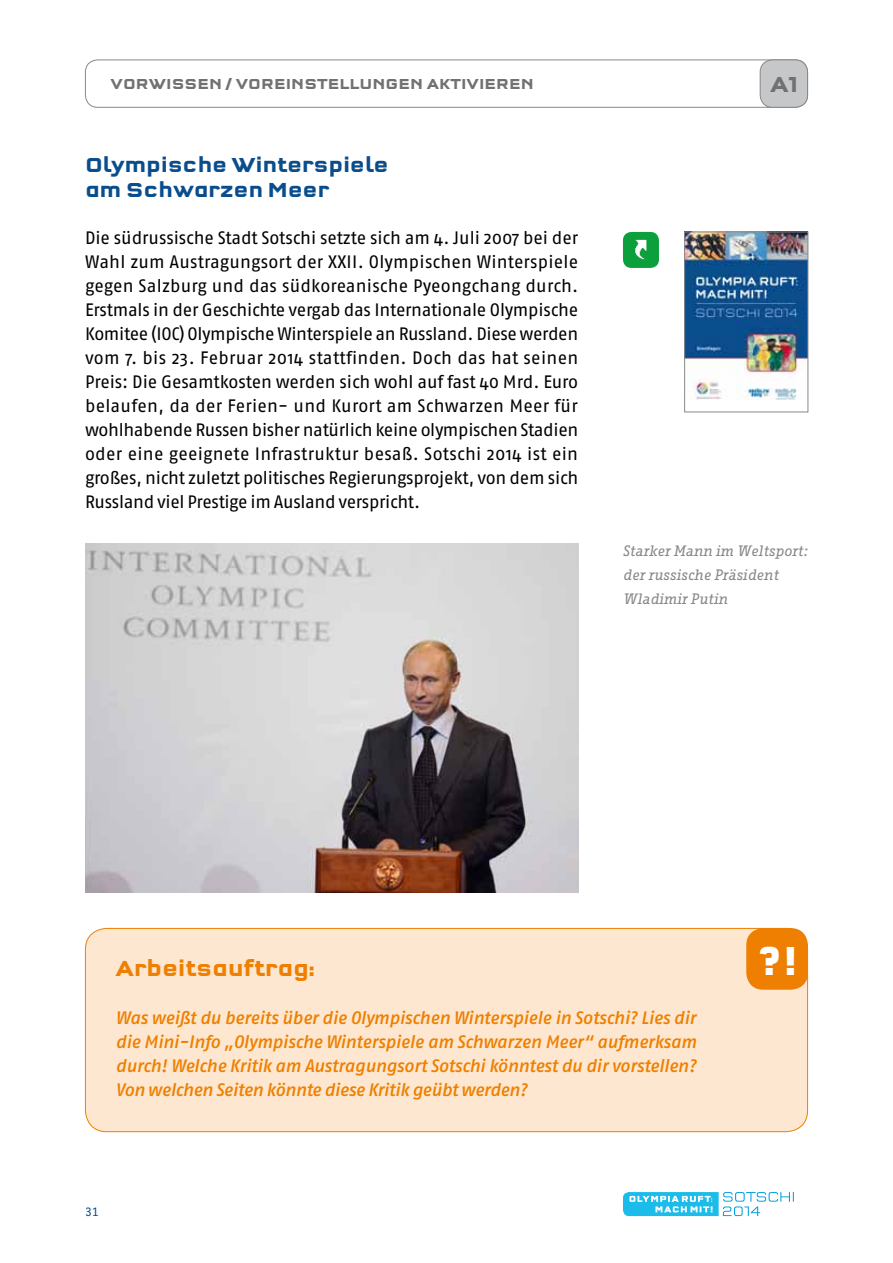
<style>
.page{position:relative;width:893px;height:1263px;background:#fff}
.page>*{position:absolute;margin:0;border:0;box-sizing:border-box;transform-origin:0 0}
.t1{font:700 42px "Q Type Square";color:#fff}
.t2{font:700 22.5px "Q Type Square";color:#ee7f00}
.t3{font:700 22.5px "Q Type Square";color:#707172}
.t4{font:700 21px/25.5px "Q Type Square";letter-spacing:-.015em;color:#0a4d8d}
.t5{font:18px/24px "Fago No";letter-spacing:-.01em;color:#000}
.t6{font:italic 500 18px/24px "Fago No";letter-spacing:-.02em;color:#ee7f00;text-align:justify}
.t7{font:700 15px "Q Type Square";letter-spacing:.005em;color:#707172}
.t8{font:italic 14.7px/24px "Fago Office Serif";letter-spacing:-.005em;color:#87888a}
.t9{font:12px "Fago Office Serif";color:#0a4d8d}
</style>
<div class="page">
<svg style="left:623px;top:1192px;width:171px;height:24px"></svg>
<div style="left:85px;top:60px;width:723px;height:48px;border:1px solid #87888a;border-radius:12px"></div>
<div style="left:760px;top:60px;width:47px;height:47px;background:#c6c7c8;border-radius:12px"></div>
<div style="left:760px;top:60px;width:48px;height:48px;border:1px solid #87888a;border-radius:12px"></div>
<img style="left:686px;top:234px;width:120px;height:165px">
<div style="left:684px;top:232px;width:124px;height:180px;border:1px solid #87888a"></div>
<img style="left:85px;top:544px;width:493px;height:348px">
<div style="left:85px;top:928px;width:722px;height:204px;background:#fde7d0;border-radius:21px"></div>
<div style="left:85px;top:928px;width:723px;height:204px;border:1px solid #ee7f00;border-radius:21px"></div>
<div style="left:746px;top:928px;width:62px;height:62px;background:#ee7f00;border-radius:17px"></div>
<img style="left:623px;top:232px;width:36px;height:36px">
<p class="t7" style="left:111px;top:75px;width:360px">Vorwissen / Vorei nstellungen aktivie</p>
<p class="t7" style="left:496px;top:75px;width:39px">ren</p>
<p class="t3" style="left:770px;top:71px;width:29px">A1</p>
<p class="t4" style="left:85px;top:152px;width:305px">Olympische Winterspiele am Schwarzen Meer</p>
<p class="t5" style="left:85px;top:225px;width:495px">Die südrussische Stadt Sotschi setzte sich am 4. Juli 2007 bei der Wahl zum Austragungsort der XXII. Olympischen Winterspiele gegen Salzburg und das südkoreanische Pyeongchang durch.<br>Erstmals in der Geschichte vergab das Internationale Olympische Komitee (IOC) Olympische Winterspiele an Russland. Diese werden vom 7. bis 23. Februar 2014 stattfinden. Doch das hat seinen Preis: Die Gesamtkosten werden sich wohl auf fast 40 Mrd. Euro belaufen, da der Ferien- und Kurort am Schwarzen Meer für wohlhabende Russen bisher natürlich keine olympischen Stadien oder eine geeignete Infrastruktur besaß. Sotschi 2014 ist ein großes, nicht zuletzt politisches Regierungsprojekt, von dem sich Russland viel Prestige im Ausland verspricht.</p>
<p class="t8" style="left:623px;top:539px;width:186px">Starker Mann im Weltsport: der russische Präsident<br>Wladimir Putin</p>
<p class="t2" style="left:116px;top:955px;width:200px">Arbeitsauftrag:</p>
<p class="t6" style="left:116px;top:1005px;width:582px">Was weißt du bereits über die Olympischen Winterspiele in Sotschi? Lies dir die -Mini-Info „Olympische Winterspiele am Schwarzen Meer“ aufmerksam durch! Welche Kritik am Austragungsort Sotschi könntest du dir vorstellen?<br>Von welchen Seiten könnte diese Kritik geübt werden?</p>
<p class="t9" style="left:85px;top:1205px;width:15px">31</p>
<h1 class="t1" style="left:756px;top:935px;width:44px">?!</h1>
</div>
